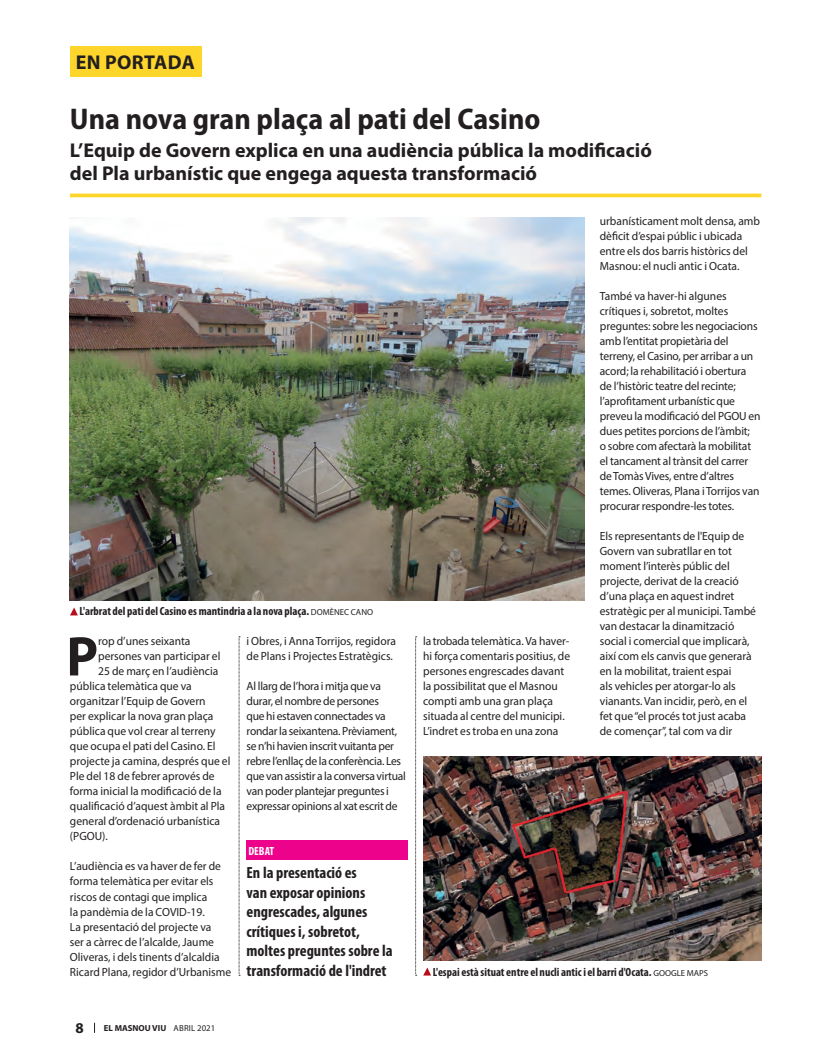
<style>
.page{position:relative;width:814px;height:1052px;background:#fff}
.page>*{position:absolute;margin:0;border:0;box-sizing:border-box;transform-origin:0 0}
.TEXTO{font:700 56.38px "Myriad Pro";color:#231f20}
.parrafo02{font:700 semi-condensed 30px "Myriad Pro";color:#231f20}
.parrafo02-2{font:700 20px/23.9px "Myriad Pro";color:#231f20}
.parrafo02-3{font:700 20px "Myriad Pro";letter-spacing:.02em;color:#231f20}
.parrafo02-4{font:700 condensed 16.25px/19.5px "Myriad Pro";color:#231f20}
.t1{font:700 15px "Myriad Pro";color:#231f20}
.TEXTO-2{font:11.88px/15px "Myriad Pro";color:#231f20}
.TEXTO-3{font:11.88px/15px "Myriad Pro";letter-spacing:-.02em;color:#231f20}
.t2{font:700 condensed 11.88px "Myriad Pro";color:#231f20}
.parrafo02-5{font:700 condensed 11.88px "Myriad Pro";color:#fff}
.t3{font:700 8.75px "Myriad Pro";color:#231f20}
.s1{font-weight:400;font-stretch:normal;font-size:8.75px}
.s2{font-weight:400}
</style>
<div class="page">
<div style="left:70px;top:46px;width:131px;height:31px;background:#fdd52b"></div>
<hr style="left:70px;top:194px;width:691px;height:3px;background:#fdd52b">
<img style="left:70px;top:217px;width:514px;height:383px">
<div style="left:246px;top:840px;width:162px;height:20px;background:#ed028c"></div>
<svg style="left:70px;top:607px;width:8px;height:8px"></svg>
<svg style="left:423px;top:967px;width:8px;height:8px"></svg>
<svg style="left:239px;top:636px;width:1px;height:340px"></svg>
<svg style="left:415px;top:636px;width:1px;height:340px"></svg>
<img style="left:423px;top:757px;width:338px;height:203px">
<p class="parrafo02-3" style="left:76px;top:51px;width:120px">EN PORTADA</p>
<p class="parrafo02" style="left:70px;top:102px;width:472px">Una nova gran plaça al pati del Casino</p>
<p class="parrafo02-2" style="left:70px;top:138px;width:583px">L’Equip de Govern explica en una audiència pública la modificació del Pla urbanístic que engega aquesta transformació</p>
<p class="t2" style="left:79px;top:605px;width:295px">L'arbrat del pati del Casino es mantindria a la nova plaça. <span class="s1">DOMÈNEC CANO</span></p>
<p class="TEXTO" style="left:66px;top:625px;width:33px">P</p>
<p class="TEXTO-2" style="left:98px;top:634px;width:94px">rop d’unes seixanta</p>
<p class="TEXTO-2" style="left:98px;top:649px;width:124px">persones van participar el</p>
<p class="TEXTO-2" style="left:98px;top:664px;width:122px">25 de març en l’audiència</p>
<p class="TEXTO-2" style="left:70px;top:679px;width:123px">pública telemàtica que va</p>
<p class="TEXTO-2" style="left:70px;top:694px;width:137px">organitzar l’Equip de Govern</p>
<p class="TEXTO-2" style="left:70px;top:709px;width:145px">per explicar la nova gran plaça</p>
<p class="TEXTO-2" style="left:70px;top:724px;width:147px">pública que vol crear al terreny</p>
<p class="TEXTO-2" style="left:70px;top:739px;width:147px">que ocupa el pati del Casino. El</p>
<p class="TEXTO-2" style="left:70px;top:754px;width:162px">projecte ja camina, després que el</p>
<p class="TEXTO-2" style="left:70px;top:769px;width:146px">Ple del 18 de febrer aprovés de</p>
<p class="TEXTO-2" style="left:70px;top:784px;width:153px">forma inicial la modificació de la</p>
<p class="TEXTO-2" style="left:70px;top:799px;width:157px">qualificació d’aquest àmbit al Pla</p>
<p class="TEXTO-2" style="left:70px;top:814px;width:152px">general d’ordenació urbanística</p>
<p class="TEXTO-2" style="left:70px;top:829px;width:39px">(PGOU).</p>
<p class="TEXTO-2" style="left:70px;top:859px;width:163px">L’audiència es va haver de fer de forma telemàtica per evitar els riscos de contagi que implica<br>la pandèmia de la COVID-19.<br>La presentació del projecte va<br>ser a càrrec de l’alcalde, Jaume<br>Oliveras, i dels tinents d’alcaldia<br>Ricard Plana, regidor d’Urbanisme</p>
<p class="TEXTO-2" style="left:246px;top:634px;width:151px">i Obres, i Anna Torrijos, regidora de Plans i Projectes Estratègics.</p>
<p class="TEXTO-3" style="left:246px;top:679px;width:161px">Al llarg de l’hora i mitja que va durar, el nombre de persones<br>que hi estaven connectades va rondar la seixantena. Prèviament, se n’hi havien inscrit vuitanta per rebre l’enllaç de la conferència. Les que van assistir a la conversa virtual van poder plantejar preguntes i expressar opinions al xat escrit de</p>
<p class="parrafo02-5" style="left:248px;top:844px;width:27px">DEBAT</p>
<p class="parrafo02-4" style="left:246px;top:863px;width:147px">En la presentació es<br>van exposar opinions engrescades, algunes crítiques i, sobretot, moltes preguntes sobre la transformació de l'indret</p>
<p class="t1" style="left:76px;top:1019px;width:10px">8</p>
<p class="t3" style="left:104px;top:1023px;width:113px">EL MASNOU VIU <span class="s2">ABRIL 2021</span></p>
<p class="TEXTO-2" style="left:423px;top:634px;width:148px">la trobada telemàtica. Va haver&shy;hi força comentaris positius, de persones engrescades davant la possibilitat que el Masnou compti amb una gran plaça situada al centre del municipi.<br>L’indret es troba en una zona</p>
<p class="TEXTO-2" style="left:599px;top:214px;width:162px">urbanísticament molt densa, amb dèficit d’espai públic i ubicada entre els dos barris històrics del<br>Masnou: el nucli antic i Ocata.</p>
<p class="TEXTO-2" style="left:599px;top:289px;width:162px">També va haver-hi algunes crítiques i, sobretot, moltes preguntes: sobre les negociacions amb l’entitat propietària del terreny, el Casino, per arribar a un acord; la rehabilitació i obertura de l’històric teatre del recinte; l’aprofitament urbanístic que preveu la modificació del PGOU en dues petites porcions de l’àmbit;<br>o sobre com afectarà la mobilitat el tancament al trànsit del carrer de Tomàs Vives, entre d’altres temes. Oliveras, Plana i Torrijos van procurar respondre-les totes.</p>
<p class="TEXTO-2" style="left:599px;top:529px;width:158px">Els representants de l'Equip de<br>Govern van subratllar en tot moment l’interès públic del projecte, derivat de la creació d’una plaça en aquest indret estratègic per al municipi. També van destacar la dinamització social i comercial que implicarà, així com els canvis que generarà en la mobilitat, traient espai<br>als vehicles per atorgar-lo als vianants. Van incidir, però, en el fet que “el procés tot just acaba de començar”, tal com va dir</p>
<p class="t2" style="left:432px;top:965px;width:277px">L'espai està situat entre el nucli antic i el barri d'Ocata. <span class="s1">GOOGLE MAPS</span></p>
</div>
